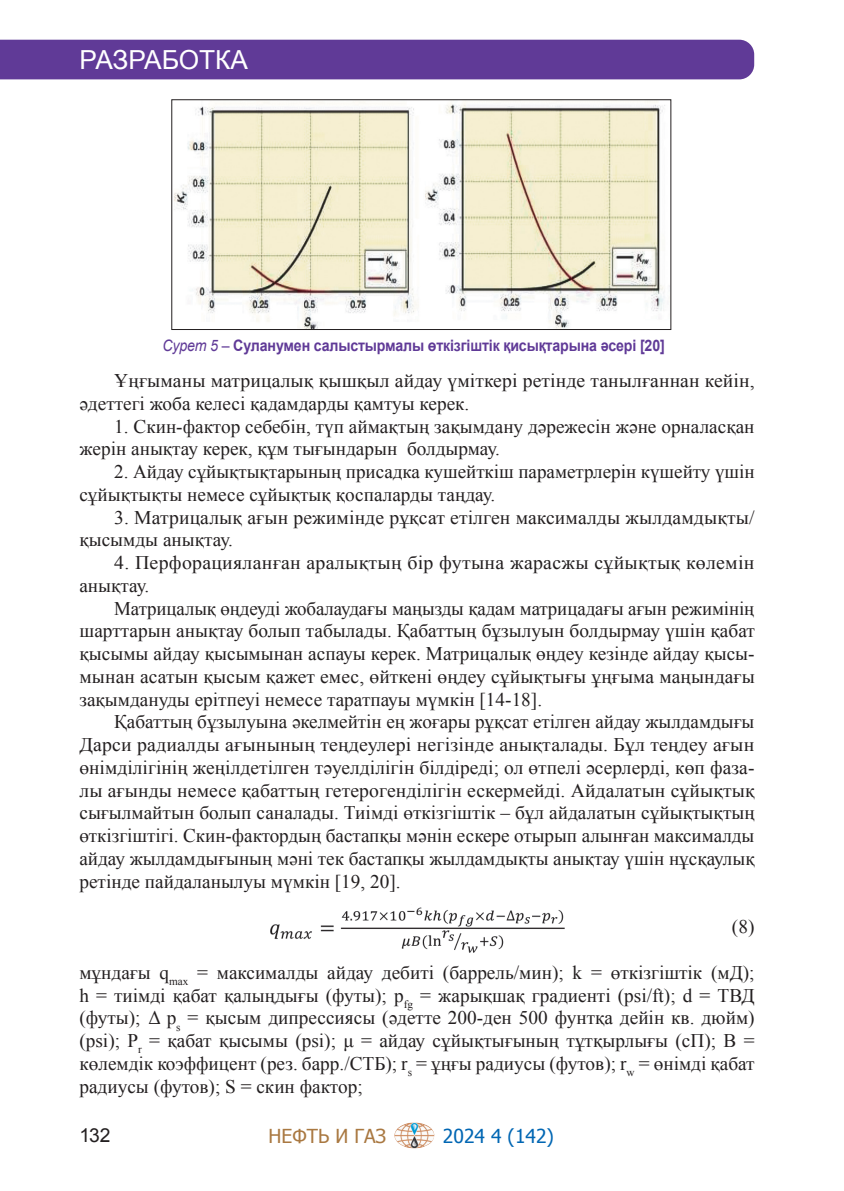
<style>
.page{position:relative;width:844px;height:1191px;background:#fff}
.page>*{position:absolute;margin:0;border:0;box-sizing:border-box;transform-origin:0 0}
.t1{font:26.25px "Arial";color:#fff}
.Основной_текст{font:19.25px/22.8px "Times New Roman";color:#231f20}
.t2{font:19.25px "Tahoma";color:#0166b3}
.t3{font:19.25px "Tahoma";color:#a97841}
.t4{font:19.25px "Arial";color:#231f20}
.Рис__подпись{font:700 15.75px "Arial";letter-spacing:-.01em;color:#603a97;scale:.9 1}
.s1{font-weight:400;font-style:italic}
</style>
<div class="page">
<div style="left:0;top:40px;width:754px;height:39px;background:#603a97"></div>
<img style="left:174px;top:101px;width:491px;height:227px">
<div style="left:171px;top:99px;width:500px;height:231px;border:1px solid #231f20"></div>
<img style="left:271px;top:907px;width:293px;height:45px">
<img style="left:394px;top:1122px;width:41px;height:26px">
<h1 class="t1" style="left:80px;top:43px;width:170px">РАЗРАБОТКА</h1>
<p class="Рис__подпись" style="left:162px;top:335px;width:559px"><span class="s1">Сурет 5 –</span> Суланумен салыстырмалы өткізгіштік қисықтарына әсері [20]</p>
<p class="Основной_текст" style="left:79px;top:369px;width:676px;text-indent:35px">Ұңғыманы матрицалық қышқыл айдау үміткері ретінде танылғаннан кейін, әдеттегі жоба келесі қадамдарды қамтуы керек.</p>
<p class="Основной_текст" style="left:79px;top:414px;width:676px;text-indent:35px">1. Скин-фактор себебін, түп аймақтың зақымдану дәрежесін және орналасқан жерін анықтау керек, құм тығындарын болдырмау.</p>
<p class="Основной_текст" style="left:79px;top:460px;width:676px;text-indent:35px">2. Айдау сұйықтықтарының присадка кушейткіш параметрлерін күшейту үшін сұйықтықты немесе сұйықтық қоспаларды таңдау.</p>
<p class="Основной_текст" style="left:79px;top:505px;width:676px;text-indent:35px">3. Матрицалық ағын режимінде рұқсат етілген максималды жылдамдықты/ қысымды анықтау.</p>
<p class="Основной_текст" style="left:79px;top:551px;width:676px;text-indent:35px">4. Перфорацияланған аралықтың бір футына жарасжы сұйықтық көлемін анықтау.</p>
<p class="Основной_текст" style="left:79px;top:596px;width:676px;text-align:justify;text-indent:35px">Матрицалық өңдеуді жобалаудағы маңызды қадам матрицадағы ағын режимінің шарттарын анықтау болып табылады. Қабаттың бұзылуын болдырмау үшін қабат қысымы айдау қысымынан аспауы керек. Матрицалық өңдеу кезінде айдау қысы&shy;мынан асатын қысым қажет емес, өйткені өңдеу сұйықтығы ұңғыма маңындағы зақымдануды ерітпеуі немесе таратпауы мүмкін [14-18].</p>
<p class="Основной_текст" style="left:79px;top:710px;width:676px;text-align:justify;text-indent:35px">Қабаттың бұзылуына әкелмейтін ең жоғары рұқсат етілген айдау жылдамдығы Дарси радиалды ағынының теңдеулері негізінде анықталады. Бұл теңдеу ағын өнімділігінің жеңілдетілген тәуелділігін білдіреді; ол өтпелі әсерлерді, көп фаза&shy;лы ағынды немесе қабаттың гетерогенділігін ескермейді. Айдалатын сұйықтық сығылмайтын болып саналады. Тиімді өткізгіштік – бұл айдалатын сұйықтықтың өткізгіштігі. Скин-фактордың бастапқы мәнін ескере отырып алынған максималды айдау жылдамдығының мәні тек бастапқы жылдамдықты анықтау үшін нұсқаулық ретінде пайдаланылуы мүмкін [19, 20].</p>
<p class="Основной_текст" style="left:731px;top:915px;width:24px">(8)</p>
<p class="Основной_текст" style="left:79px;top:960px;width:676px;text-align:justify">мұндағы q<sub>max</sub> = максималды айдау дебиті (баррель/мин); k = өткізгіштік (мД); h = тиімді қабат қалыңдығы (футы); p<sub>fg</sub> = жарықшақ градиенті (psi/ft); d = ТВД (футы); Δ p<sub>s</sub> = қысым дипрессиясы (әдетте 200-ден 500 фунтқа дейін кв. дюйм) (psi); P<sub>r</sub> = қабат қысымы (psi); μ = айдау сұйықтығының тұтқырлығы (сП); B = көлемдік коэффицент (рез. барр./СТБ); r<sub>s</sub> = ұңғы радиусы (футов); r<sub>w</sub> = өнімді қабат радиусы (футов); S = скин фактор;</p>
<p class="t4" style="left:79px;top:1122px;width:33px">132</p>
<p class="t3" style="left:268px;top:1122px;width:119px">НЕФТЬ И ГАЗ</p>
<p class="t2" style="left:443px;top:1122px;width:112px">2024 4 (142)</p>
</div>
